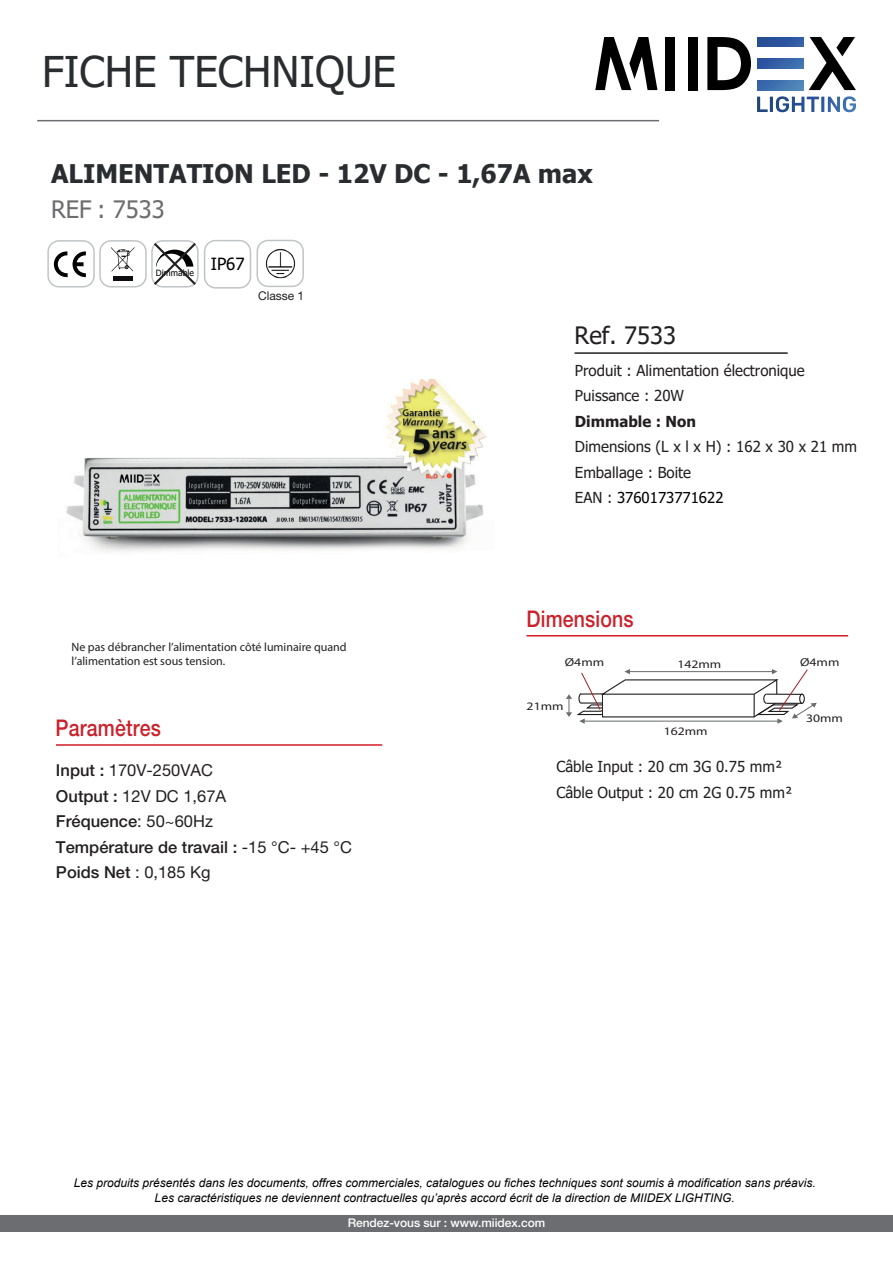
<style>
.page{position:relative;width:893px;height:1263px;background:#fff}
.page>*{position:absolute;margin:0;border:0;box-sizing:border-box;transform-origin:0 0}
.t1{font:42.3px "Tahoma";color:#292d2f}
.t2{font:700 25.65px "Tahoma";color:#292d2f}
.t3{font:24px "Tahoma";color:#6c6d70}
.t4{font:24px "Tahoma";color:#231f20}
.t5{font:500 22.95px "Helvetica Neue LT Std";letter-spacing:.01em;color:#cb212b;scale:.85 1}
.t6{font:500 16.5px/25.5px "Helvetica Neue LT Std";color:#231f20}
.t7{font:15.15px/25.5px "Tahoma";color:#231f20}
.t8{font:700 15.15px "Tahoma";color:#231f20}
.t9{font:15px "Tahoma";color:#000}
.t10{font:italic 12px "Arial";color:#000001}
.t11{font:12px/14.4px "Myriad Pro";color:#231f20}
.t12{font:500 12px "Helvetica Neue LT Std";letter-spacing:-.005em;color:#fff}
.t13{font:12px "Helvetica Neue LT Std";color:#231f20}
.t14{font:11.4px "Myriad Pro";color:#231f20;scale:1.19 1}
.t15{font:8.7px "Tahoma";color:#000}
.s1{font-weight:400}
.s2{font-size:15.15px;color:#231f20}
</style>
<div class="page">
<div style="left:0;top:1215px;width:893px;height:16px;background:#6c6d70"></div>
<hr style="left:575px;top:352px;width:213px;height:2px;background:#231f20">
<div style="left:47px;top:240px;width:48px;height:47px;border:1px solid #c1c4c7;border-radius:11px"></div>
<div style="left:99px;top:240px;width:48px;height:47px;border:1px solid #c1c4c7;border-radius:11px"></div>
<svg style="left:54px;top:251px;width:32px;height:26px"></svg>
<svg style="left:111px;top:247px;width:24px;height:24px"></svg>
<div style="left:113px;top:276px;width:19px;height:5px;background:#0f0c12"></div>
<svg style="left:566px;top:669px;width:251px;height:55px"></svg>
<div style="left:151px;top:240px;width:48px;height:47px;border:1px solid #c1c4c7;border-radius:11px"></div>
<div style="left:204px;top:240px;width:47px;height:49px;border:1px solid #c1c4c7;border-radius:11px"></div>
<svg style="left:152px;top:241px;width:46px;height:46px"></svg>
<div style="left:256px;top:240px;width:48px;height:47px;border:1px solid #c1c4c7;border-radius:11px"></div>
<img style="left:259px;top:242px;width:42px;height:43px">
<img style="left:66px;top:379px;width:421px;height:173px">
<hr style="left:56px;top:744px;width:326px;height:2px;background:#d01f26">
<hr style="left:526px;top:635px;width:322px;height:1px;background:#d01f26">
<hr style="left:37px;top:120px;width:622px;height:1px;background:#6c6d70">
<svg style="left:809px;top:37px;width:47px;height:53px"></svg>
<svg style="left:707px;top:37px;width:44px;height:53px"></svg>
<div style="left:688px;top:37px;width:10px;height:53px;background:#000001"></div>
<div style="left:665px;top:37px;width:10px;height:53px;background:#000001"></div>
<svg style="left:757px;top:96px;width:99px;height:16px"></svg>
<svg style="left:595px;top:37px;width:62px;height:53px"></svg>
<svg style="left:757px;top:37px;width:46px;height:9px"></svg>
<svg style="left:757px;top:59px;width:46px;height:9px"></svg>
<svg style="left:757px;top:81px;width:46px;height:9px"></svg>
<h1 class="t1" style="left:42px;top:43px;width:356px">FICHE TECHNIQUE</h1>
<h2 class="t2" style="left:51px;top:156px;width:543px">ALIMENTATION LED - 12V DC - 1,67A max</h2>
<h3 class="t3" style="left:51px;top:193px;width:115px">REF : 7533</h3>
<p class="t15" style="left:156px;top:267px;width:90px">Dimmable <sup>IP67</sup></p>
<p class="t13" style="left:258px;top:288px;width:48px">Classe 1</p>
<p class="t11" style="left:72px;top:639px;width:277px">Ne pas débrancher l’alimentation côté luminaire quand l’alimentation est sous tension.</p>
<h3 class="t5" style="left:56px;top:715px;width:125px">Paramètres</h3>
<h3 class="t6" style="left:56px;top:757px;width:298px">Input : <span class="s1">170V-250VAC<br></span>Output : <span class="s1">12V DC 1,67A<br></span>Fréquence<span class="s1">: 50~60Hz<br></span>Température de travail : <span class="s1">-15 °C- +45 °C<br></span>Poids Net <span class="s1">: 0,185 Kg</span></h3>
<h3 class="t4" style="left:575px;top:320px;width:103px">Ref. 7533</h3>
<p class="t7" style="left:575px;top:359px;width:231px">Produit : Alimentation électronique<br>Puissance : 20W</p>
<p class="t8" style="left:575px;top:411px;width:123px">Dimmable : Non</p>
<p class="t7" style="left:575px;top:435px;width:284px">Dimensions (L x l x H) : 162 x 30 x 21 mm<br>Emballage : Boite</p>
<p class="t9" style="left:575px;top:488px;width:150px"><span class="s2">EAN :</span> 3760173771622</p>
<h3 class="t5" style="left:526px;top:605px;width:128px">Dimensions</h3>
<p class="t14" style="left:565px;top:655px;width:34px">Ø4mm</p>
<p class="t14" style="left:800px;top:655px;width:34px">Ø4mm</p>
<p class="t14" style="left:677px;top:657px;width:38px">142mm</p>
<p class="t14" style="left:527px;top:699px;width:32px">21mm</p>
<p class="t14" style="left:664px;top:724px;width:38px">162mm</p>
<p class="t7" style="left:556px;top:755px;width:238px">Câble Input : 20 cm 3G 0.75 mm²<br>Câble Output : 20 cm 2G 0.75 mm²</p>
<p class="t14" style="left:806px;top:711px;width:32px">30mm</p>
<p class="t10" style="left:74px;top:1175px;width:743px">Les produits présentés dans les documents, offres commerciales, catalogues ou fiches techniques sont soumis à modification sans préavis.</p>
<p class="t10" style="left:155px;top:1190px;width:582px">Les caractéristiques ne deviennent contractuelles qu’après accord écrit de la direction de MIIDEX LIGHTING.</p>
<p class="t12" style="left:348px;top:1216px;width:199px">Rendez-vous sur : www.miidex.com</p>
</div>
